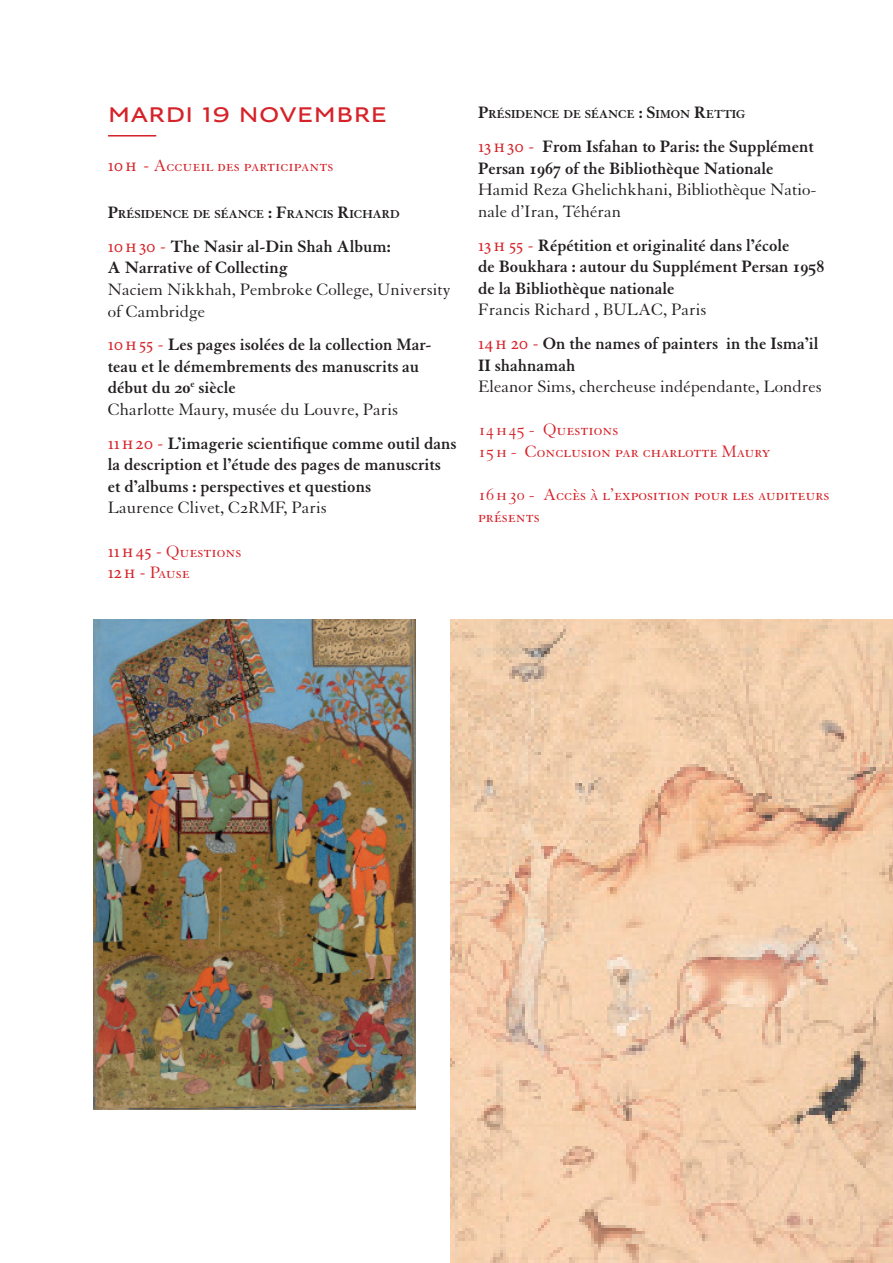
<style>
.page{position:relative;width:893px;height:1263px;background:#fff}
.page>*{position:absolute;margin:0;border:0;box-sizing:border-box;transform-origin:0 0}
.t1{font:21px "Louvre Sans Med";color:#d62229}
.t2{font:700 18px/21.6px "Granjon LT Std";color:#231f20}
.t3{font:18px/21.6px "Granjon LT Std";color:#231f20}
.t4{font:18px/21.6px "Granjon LT Std";color:#d62229}
.t5{font:700 12.6px "Granjon LT Std";color:#231f20}
.s1{font-family:"Minion Pro"}
.s2{font-size:18px}
.s3{font-family:"Minion Pro";font-weight:400;color:#d62229}
.s4{font-weight:400}
</style>
<div class="page">
<hr style="left:108px;top:135px;width:48px;height:2px;background:#d62229">
<img style="left:94px;top:620px;width:321px;height:490px">
<img style="left:451px;top:620px;width:442px;height:643px">
<p class="t1" style="left:108px;top:101px;width:281px">MARDI 19 NOVEM BRE</p>
<p class="t4" style="left:108px;top:155px;width:227px"><span class="s1">10h -</span> Accueil des participants</p>
<p class="t5" style="left:108px;top:207px;width:293px"><span class="s2">P</span>RÉSIDENCE DE SÉANCE <span class="s2">: F</span>RANCIS <span class="s2">R</span>ICHARD</p>
<p class="t2" style="left:108px;top:235px;width:285px"><span class="s3">10h30 -</span> The Nasir al-Din Shah Album:<br>A Narrative of Collecting</p>
<p class="t3" style="left:108px;top:279px;width:345px">Naciem Nikkhah, Pembroke College, University of Cambridge</p>
<p class="t2" style="left:108px;top:334px;width:325px"><span class="s3">10h55 -</span> Les pages isolées de la collection Mar&shy;teau et le démembrements des manuscrits au début du 20<sup>e</sup> siècle<br><span class="s4">Charlotte Maury, musée du Louvre, Paris</span></p>
<p class="t2" style="left:108px;top:432px;width:350px"><span class="s3">11h20 -</span> L’imagerie scientifique comme outil dans la description et l’étude des pages de manuscrits et d’albums : perspectives et questions</p>
<p class="t3" style="left:108px;top:497px;width:220px">Laurence Clivet, C2RMF, Paris</p>
<p class="t4" style="left:108px;top:541px;width:135px"><span class="s1">11h45 -</span> Questions<br><span class="s1">12h -</span> Pause</p>
<p class="t5" style="left:478px;top:108px;width:268px"><span class="s2">P</span>RÉSIDENCE DE SÉANCE <span class="s2">: S</span>IMON <span class="s2">R</span>ETTIG</p>
<p class="t2" style="left:478px;top:136px;width:337px"><span class="s3">13h30 -</span> From Isfahan to Paris: the Supplément<br>Persan 1967 of the Bibliothèque Nationale</p>
<p class="t3" style="left:478px;top:179px;width:340px">Hamid Reza Ghelichkhani, Bibliothèque Natio&shy;nale d’Iran, Téhéran</p>
<p class="t2" style="left:478px;top:234px;width:348px"><span class="s3">13h 55 -</span> Répétition et originalité dans l’école<br>de Boukhara : autour du Supplément Persan 1958 de la Bibliothèque nationale</p>
<p class="t2" style="left:478px;top:293px;width:342px;line-height:33.6px"><span class="s4">Francis Richard , BULAC, Paris<br></span><span class="s3">14h 20 -</span> On the names of painters in the Isma’il</p>
<p class="t2" style="left:478px;top:354px;width:99px">II shahnamah</p>
<p class="t3" style="left:478px;top:376px;width:345px">Eleanor Sims, chercheuse indépendante, Londres</p>
<p class="t4" style="left:478px;top:419px;width:294px">14h45 - Questions<br>15h - Conclusion par charlotte Maury</p>
<p class="t4" style="left:478px;top:484px;width:353px">16h30 - Accès à l’exposition pour les auditeurs présents</p>
</div>
